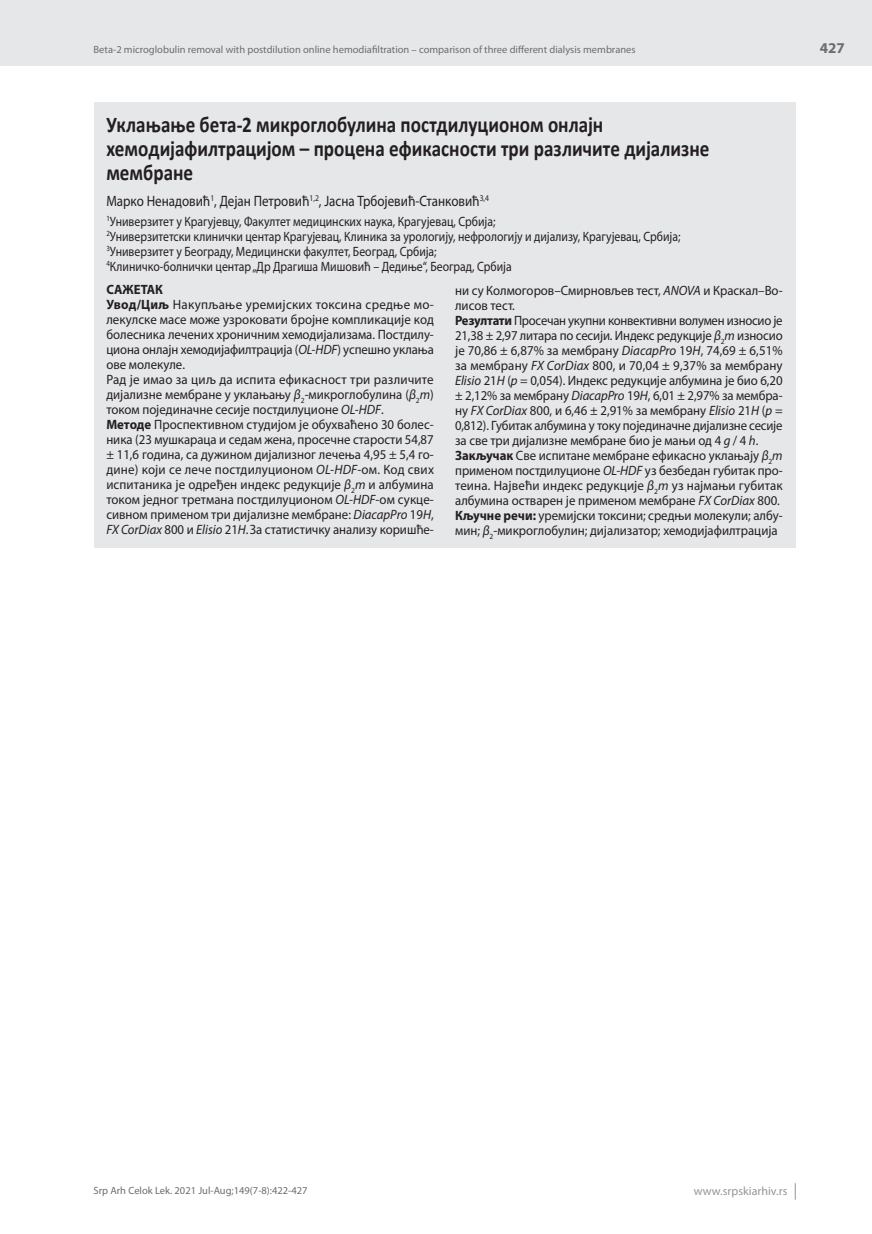
<style>
.page{position:relative;width:872px;height:1234px;background:#fff}
.page>*{position:absolute;margin:0;border:0;box-sizing:border-box;transform-origin:0 0}
.t1{font:700 22.5px/24px "Calibri";color:#231f20;scale:.85 1}
.t2{font:15px "Myriad Pro";color:#231f20;scale:.87 1}
.t3{font:700 15px "Myriad Pro";color:#6c6d70}
.t4{font:13.5px/15px "Myriad Pro";color:#231f20;scale:.95 1}
.t5{font:13.5px/15px "Myriad Pro";color:#231f20;scale:.96 1}
.t6{font:13.5px/15px "Myriad Pro";color:#231f20;scale:.87 1}
.t7{font:12px "Myriad Pro";color:#939598}
.t8{font:10.5px "Myriad Pro";color:#6c6d70}
.s1{font-weight:700}
.s2{font-style:italic}
</style>
<div class="page">
<div style="left:0;top:0;width:872px;height:66px;background:#e6e7e9"></div>
<svg style="left:795px;top:1183px;width:1px;height:16px"></svg>
<div style="left:94px;top:102px;width:701px;height:445px;background:#e6e7e9"></div>
<p class="t8" style="left:94px;top:43px;width:543px">Beta-2 microglobulin removal with postdilution online hemodiafiltration – comparison of three different dialysis membranes</p>
<h1 class="t1" style="left:106px;top:112px;width:711px">Уклањање бета-2 микроглобулина постдилуционом онлајн хемодијафилтрацијом – процена ефикасности три различите дијализне мембране</h1>
<p class="t2" style="left:106px;top:192px;width:441px">Марко Ненадовић<sup>1</sup>, Дејан Петровић<sup>1,2</sup>, Јасна Трбојевић-Станковић<sup>3,4</sup></p>
<p class="t6" style="left:106px;top:213px;width:661px"><sup>1</sup>Универзитет у Крагујевцу, Факултет медицинских наука, Крагујевац, Србија;<br><sup>2</sup>Универзитетски клинички центар Крагујевац, Клиника за урологију, нефрологију и дијализу, Крагујевац, Србија; <sup>3</sup>Универзитет у Београду, Медицински факултет, Београд, Србија;<br><sup>4</sup>Клиничко-болнички центар „Др Драгиша Мишовић – Дедиње“, Београд, Србија</p>
<p class="t5" style="left:106px;top:281px;width:343px"><span class="s1">САЖЕТАК<br>Увод/Циљ</span> Накупљање уремијских токсина средње мо&shy;лекулске масе може узроковати бројне компликације код болесника лечених хроничним хемодијализама. Постдилу&shy;циона онлајн хемодијафилтрација (<span class="s2">OL-HDF</span>) успешно уклања ове молекуле.<br>Рад је имао за циљ да испита ефикасност три различите дијализне мембране у уклањању <span class="s2">β</span><sub>2</sub>-микроглобулина (<span class="s2">β</span><sub>2</sub><span class="s2">m</span>) током појединачне сесије постдилуционе <span class="s2">OL-HDF</span>.<br><span class="s1">Методе</span> Проспективном студијом је обухваћено 30 болес&shy;ника (23 мушкараца и седам жена, просечне старости 54,87 ± 11,6 година, са дужином дијализног лечења 4,95 ± 5,4 го&shy;дине) који се лече постдилуционом <span class="s2">OL-HDF</span>-ом. Код свих испитаника је одређен индекс редукције <span class="s2">β</span><sub>2</sub><span class="s2">m</span> и албумина током једног третмана постдилуционом <span class="s2">OL-HDF</span>-ом сукце&shy;сивном применом три дијализне мембране: <span class="s2">DiacapPro</span> 19<span class="s2">H</span>, <span class="s2">FX CorDiax</span> 800 и <span class="s2">Elisio</span> 21<span class="s2">H</span>.За статистичку анализу коришће-</p>
<p class="t4" style="left:455px;top:282px;width:346px">ни су Колмогоров–Смирновљев тест, <span class="s2">ANOVA</span> и Краскал–Во&shy;лисов тест.<br><span class="s1">Резултати</span> Просечан укупни конвективни волумен износио је 21,38 ± 2,97 литара по сесији. Индекс редукције <span class="s2">β</span><sub>2</sub><span class="s2">m</span> износио је 70,86 ± 6,87% за мембрану <span class="s2">DiacapPro</span> 19<span class="s2">H</span>, 74,69 ± 6,51% за мембрану <span class="s2">FX CorDiax</span> 800, и 70,04 ± 9,37% за мембрану <span class="s2">Elisio</span> 21<span class="s2">H</span> (<span class="s2">p</span> = 0,054). Индекс редукције албумина је био 6,20 ± 2,12% за мембрану <span class="s2">DiacapPro</span> 19<span class="s2">H</span>, 6,01 ± 2,97% за мембра&shy;ну <span class="s2">FX CorDiax</span> 800, и 6,46 ± 2,91% за мембрану <span class="s2">Elisio</span> 21<span class="s2">H</span> (<span class="s2">p</span> = 0,812). Губитак албумина у току појединачне дијализне сесије за све три дијализне мембране био је мањи од 4 <span class="s2">g</span> / 4 <span class="s2">h</span>.<br><span class="s1">Закључак</span> Све испитане мембране ефикасно уклањају <span class="s2">β</span><sub>2</sub><span class="s2">m </span>применом постдилуционе <span class="s2">OL-HDF</span> уз безбедан губитак про&shy;теина. Највећи индекс редукције <span class="s2">β</span><sub>2</sub><span class="s2">m</span> уз најмањи губитак албумина остварен је применом мембране <span class="s2">FX CorDiax</span> 800.<br><span class="s1">Кључне речи:</span> уремијски токсини; средњи молекули; албу&shy;мин; <span class="s2">β</span><sub>2</sub>-микроглобулин; дијализатор; хемодијафилтрација</p>
<p class="t3" style="left:820px;top:38px;width:26px">427</p>
<p class="t8" style="left:94px;top:1184px;width:216px">Srp Arh Celok Lek. 2021 Jul-Aug;149(7-8):422-427</p>
<p class="t7" style="left:694px;top:1183px;width:95px">www.srpskiarhiv.rs</p>
</div>
